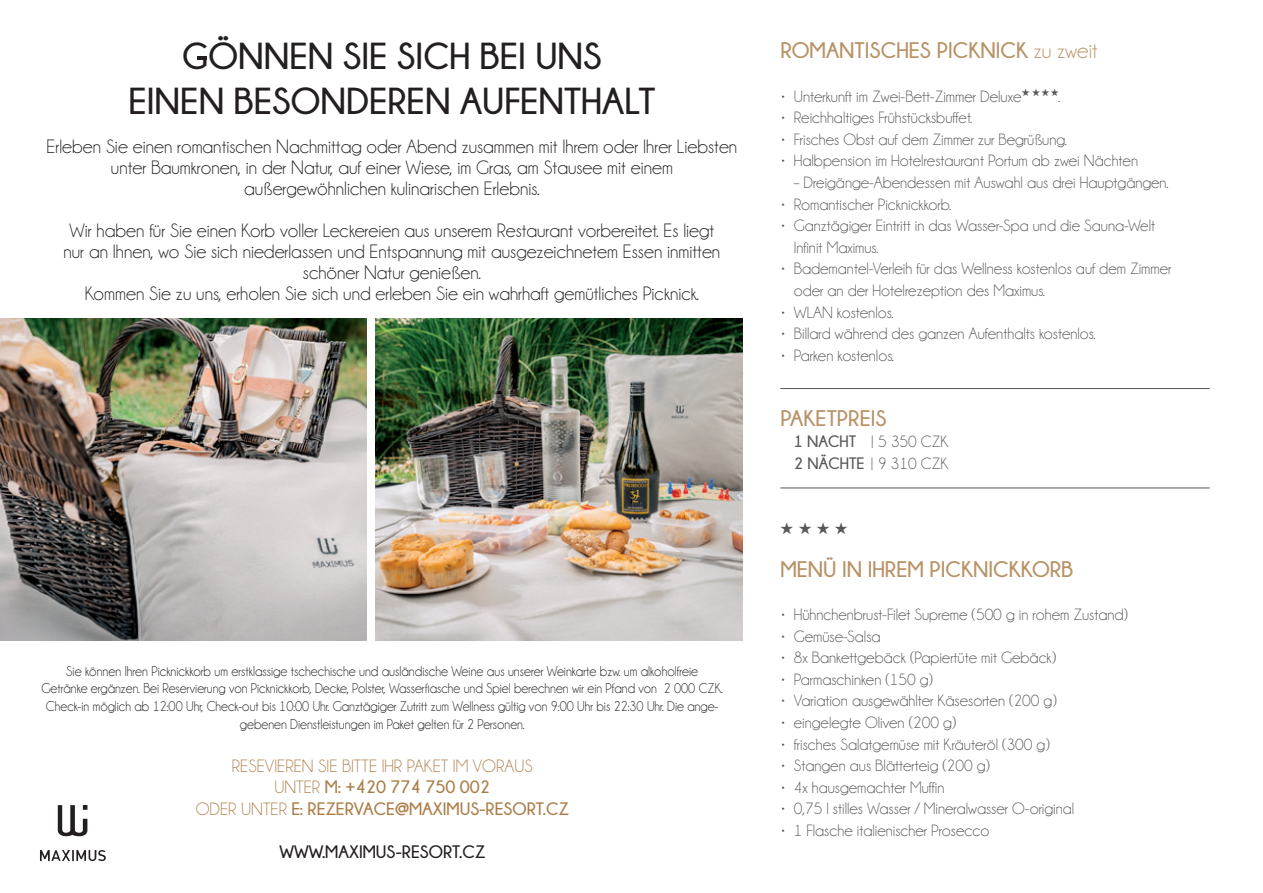
<style>
.page{position:relative;width:1263px;height:893px;background:#fff}
.page>*{position:absolute;margin:0;border:0;box-sizing:border-box;transform-origin:0 0}
.t1{font:700 37.5px/45px "Champagne&Limousines";color:#231f20;text-align:center}
.t2{font:700 22.5px "Champagne&Limousines";color:#b89266}
.t3{font:19.5px/21px "Champagne&Limousines";color:#231f20;text-align:center}
.t4{font:18px/21.6px "Champagne&Limousines";color:#ab7e49;text-align:center}
.t5{font:700 18px "Champagne&Limousines";color:#231f20}
.t6{font:16.5px/21.6px "Champagne&Limousines";color:#57585a}
.t7{font:16.5px "Zapf Dingbats ITC";color:#57585a}
.t8{font:14.4px/17.5px "Champagne&Limousines";color:#231f20;text-align:center;scale:.95 1}
.s1{font-weight:700}
.s2{font-weight:400}
</style>
<div class="page">
<hr style="left:780px;top:388px;width:430px;height:1px;background:#57585a">
<hr style="left:780px;top:488px;width:430px;height:1px;background:#57585a">
<svg style="left:40px;top:805px;width:66px;height:57px"></svg>
<img style="left:0;top:318px;width:366px;height:322px">
<img style="left:376px;top:318px;width:366px;height:322px">
<svg style="left:198px;top:56px;width:9px;height:4px"></svg>
<h1 class="t1" style="left:128px;top:33px;width:528px">GÖNNEN SIE SICH BEI UNS<br>EINEN BESONDEREN AUFENTHALT</h1>
<p class="t3" style="left:47px;top:136px;width:692px">Erleben Sie einen romantischen Nachmittag oder Abend zusammen mit Ihrem oder Ihrer Liebsten unter Baumkronen, in der Natur, auf einer Wiese, im Gras, am Stausee mit einem außergewöhnlichen kulinarischen Erlebnis.</p>
<p class="t3" style="left:64px;top:220px;width:658px">Wir haben für Sie einen Korb voller Leckereien aus unserem Restaurant vorbereitet. Es liegt nur an Ihnen, wo Sie sich niederlassen und Entspannung mit ausgezeichnetem Essen inmitten schöner Natur genießen.<br>Kommen Sie zu uns, erholen Sie sich und erleben Sie ein wahrhaft gemütliches Picknick.</p>
<p class="t8" style="left:42px;top:663px;width:718px">Sie können Ihren Picknickkorb um erstklassige tschechische und ausländische Weine aus unserer Weinkarte bzw. um alkoholfreie Getränke ergänzen. Bei Reservierung von Picknickkorb, Decke, Polster, Wasserflasche und Spiel berechnen wir ein Pfand von 2 000 CZK.<br>Check-in möglich ab 12:00 Uhr, Check-out bis 10:00 Uhr. Ganztägiger Zutritt zum Wellness gültig von 9:00 Uhr bis 22:30 Uhr. Die ange&shy;gebenen Dienstleistungen im Paket gelten für 2 Personen.</p>
<p class="t4" style="left:196px;top:755px;width:374px">RESEVIEREN SIE BITTE IHR PAKET IM VORAUS<br>UNTER <span class="s1">M: +420 774 750 002<br></span>ODER UNTER <span class="s1">E: REZERVACE@MAXIMUS-RESORT.CZ</span></p>
<p class="t5" style="left:279px;top:842px;width:207px">WWW.MAXIMUS-RESORT.CZ</p>
<h2 class="t2" style="left:780px;top:38px;width:319px">ROMANTISCHES PICKNICK <span class="s2">zu zweit</span></h2>
<p class="t6" style="left:780px;top:85px;width:281px">• Unterkunft im Zwei-Bett-Zimmer Deluxe★ ★ ★ ★.</p>
<p class="t6" style="left:780px;top:107px;width:193px">• Reichhaltiges Frühstücksbuffet.</p>
<p class="t6" style="left:780px;top:129px;width:288px">• Frisches Obst auf dem Zimmer zur Begrüßung.</p>
<p class="t6" style="left:780px;top:150px;width:359px">• Halbpension im Hotelrestaurant Portum ab zwei Nächten</p>
<p class="t6" style="left:794px;top:172px;width:376px">– Dreigänge-Abendessen mit Auswahl aus drei Hauptgängen.</p>
<p class="t6" style="left:780px;top:193px;width:173px">• Romantischer Picknickkorb.</p>
<p class="t6" style="left:794px;top:215px;width:363px;text-indent:-13px">• Ganztägiger Eintritt in das Wasser-Spa und die Sauna-Welt<br>Infinit Maximus.</p>
<p class="t6" style="left:794px;top:258px;width:379px;text-indent:-13px">• Bademantel-Verleih für das Wellness kostenlos auf dem Zimmer oder an der Hotelrezeption des Maximus.</p>
<p class="t6" style="left:780px;top:301px;width:115px">• WLAN kostenlos.</p>
<p class="t6" style="left:780px;top:323px;width:317px">• Billard während des ganzen Aufenthalts kostenlos.</p>
<p class="t6" style="left:780px;top:345px;width:115px">• Parken kostenlos.</p>
<h2 class="t2" style="left:780px;top:405px;width:108px">PAKETPREIS</h2>
<p class="t6" style="left:794px;top:431px;width:156px"><span class="s1">1 NACHT</span> | 5 350 CZK<br><span class="s1">2 NÄCHTE</span> | 9 310 CZK</p>
<p class="t7" style="left:780px;top:520px;width:69px">★ ★ ★ ★</p>
<h2 class="t2" style="left:780px;top:557px;width:294px">MENÜ IN IHREM PICKNICKKORB</h2>
<p class="t6" style="left:780px;top:604px;width:349px">• Hühnchenbrust-Filet Supreme (500 g in rohem Zustand)</p>
<p class="t6" style="left:780px;top:625px;width:102px">• Gemüse-Salsa</p>
<p class="t6" style="left:780px;top:647px;width:277px">• 8x Bankettgebäck (Papiertüte mit Gebäck)</p>
<p class="t6" style="left:780px;top:669px;width:154px">• Parmaschinken (150 g)</p>
<p class="t6" style="left:780px;top:690px;width:278px">• Variation ausgewählter Käsesorten (200 g)</p>
<p class="t6" style="left:780px;top:712px;width:178px">• eingelegte Oliven (200 g)</p>
<p class="t6" style="left:780px;top:733px;width:271px">• frisches Salatgemüse mit Kräuteröl (300 g)</p>
<p class="t6" style="left:780px;top:755px;width:211px">• Stangen aus Blätterteig (200 g)</p>
<p class="t6" style="left:780px;top:777px;width:166px">• 4x hausgemachter Muffin</p>
<p class="t6" style="left:780px;top:798px;width:295px">• 0,75 l stilles Wasser / Mineralwasser O-original</p>
<p class="t6" style="left:780px;top:820px;width:211px">• 1 Flasche italienischer Prosecco</p>
</div>
